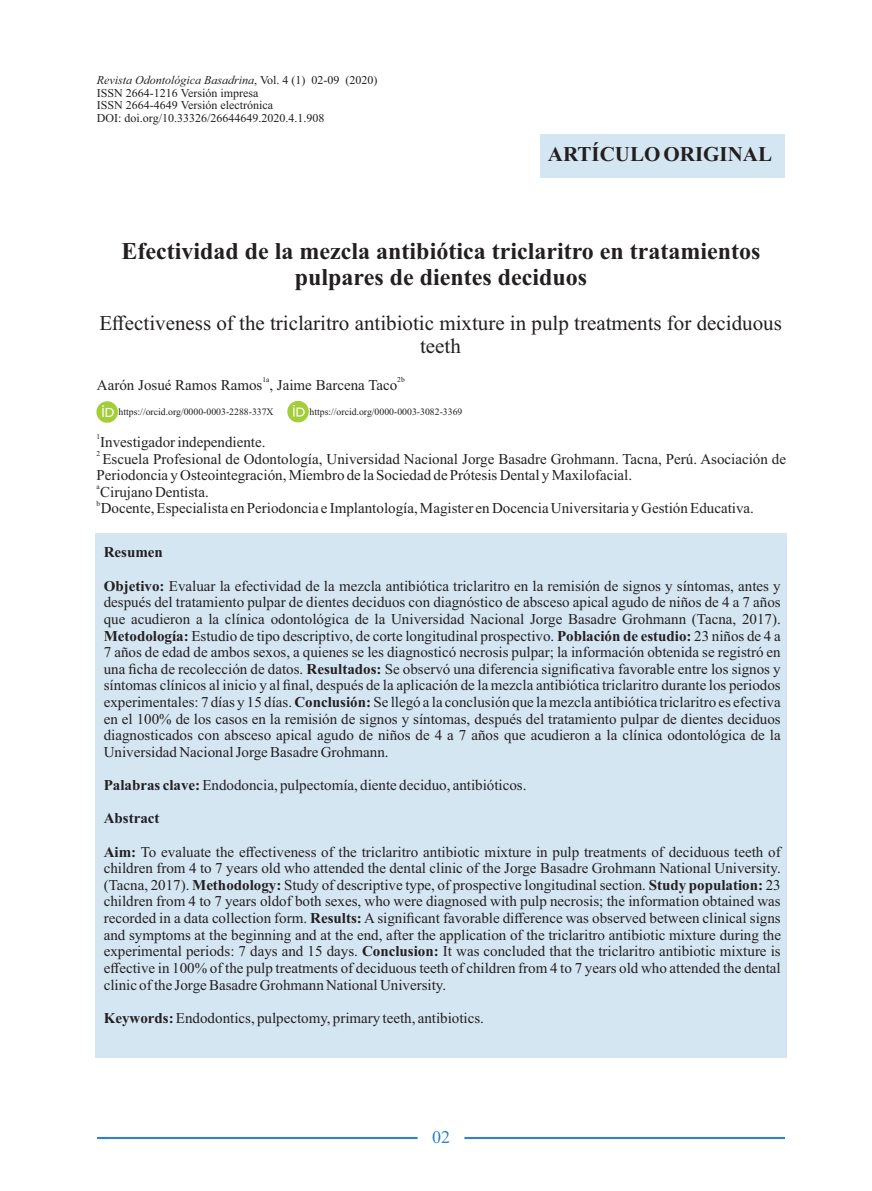
<style>
.page{position:relative;width:872px;height:1191px;background:#fff}
.page>*{position:absolute;margin:0;border:0;box-sizing:border-box;transform-origin:0 0}
.t1{font:700 24px/26.5px "Times New Roman";color:#231f20;text-align:center}
.t2{font:21px/23.2px "Times New Roman";color:#231f20;text-align:center}
.t3{font:700 21px "Times New Roman";color:#231f20}
.t4{font:18px "Times New Roman";color:#3082c4}
.t5{font:15px/16.6px "Times New Roman";color:#231f20;text-align:justify}
.t6{font:700 15px "Times New Roman";color:#231f20}
.t7{font:12px/12.6px "Times New Roman";color:#231f20}
.t8{font:9.75px "Times New Roman";color:#231f20}
.t9{font:7.5px "Times New Roman";color:#231f20}
.s1{font-style:italic}
.s2{font-weight:700}
</style>
<div class="page">
<div style="left:95px;top:533px;width:691px;height:525px;background:#d5e6f3"></div>
<div style="left:540px;top:134px;width:245px;height:44px;background:#d5e6f3"></div>
<hr style="left:97px;top:1137px;width:320px;height:2px;background:#3082c4">
<hr style="left:464px;top:1137px;width:321px;height:2px;background:#3082c4">
<svg style="left:96px;top:401px;width:22px;height:22px"></svg>
<svg style="left:287px;top:401px;width:22px;height:21px"></svg>
<p class="t7" style="left:97px;top:75px;width:282px"><span class="s1">Revista Odontológica Basadrina</span>, Vol. 4 (1) 02-09 (2020)<br>ISSN 2664-1216 Versión impresa<br>ISSN 2664-4649 Versión electrónica<br>DOI: doi.org/10.33326/26644649.2020.4.1.908</p>
<h2 class="t3" style="left:548px;top:147px;width:226px">ARTÍCULO ORIGINAL</h2>
<h1 class="t1" style="left:122px;top:240px;width:640px">Efectividad de la mezcla antibiótica triclaritro en tratamientos pulpares de dientes deciduos</h1>
<h2 class="t2" style="left:99px;top:313px;width:684px">Effectiveness of the triclaritro antibiotic mixture in pulp treatments for deciduous teeth</h2>
<p class="t9" style="left:262px;top:377px;width:9px">1a</p>
<p class="t9" style="left:397px;top:377px;width:9px">2b</p>
<p class="t5" style="left:97px;top:378px;width:302px">Aarón Josué Ramos Ramos , Jaime Barcena Taco</p>
<p class="t8" style="left:119px;top:408px;width:156px">https://orcid.org/0000-0003-2288-337X</p>
<p class="t8" style="left:309px;top:408px;width:154px">https://orcid.org/0000-0003-3082-3369</p>
<p class="t9" style="left:97px;top:434px;width:5px">1</p>
<p class="t5" style="left:100px;top:435px;width:167px">Investigador independiente.</p>
<p class="t9" style="left:96px;top:451px;width:5px">2</p>
<p class="t5" style="left:96px;top:451px;width:691px;text-indent:6px">Escuela Profesional de Odontología, Universidad Nacional Jorge Basadre Grohmann. Tacna, Perú. Asociación de<br>Periodoncia y Osteointegración, Miembro de la Sociedad de Prótesis Dental y Maxilofacial.</p>
<p class="t9" style="left:97px;top:484px;width:5px">a</p>
<p class="t5" style="left:100px;top:485px;width:110px">Cirujano Dentista.</p>
<p class="t9" style="left:97px;top:500px;width:5px">b</p>
<p class="t5" style="left:101px;top:501px;width:654px">Docente, Especialista en Periodoncia e Implantología, Magister en Docencia Universitaria y Gestión Educativa.</p>
<p class="t6" style="left:104px;top:547px;width:61px">Resumen</p>
<p class="t5" style="left:104px;top:579px;width:678px"><span class="s2">Objetivo:</span> Evaluar la efectividad de la mezcla antibiótica triclaritro en la remisión de signos y síntomas, antes y después del tratamiento pulpar de dientes deciduos con diagnóstico de absceso apical agudo de niños de 4 a 7 años que acudieron a la clínica odontológica de la Universidad Nacional Jorge Basadre Grohmann (Tacna, 2017).<br><span class="s2">Metodología:</span> Estudio de tipo descriptivo, de corte longitudinal prospectivo. <span class="s2">Población de estudio:</span> 23 niños de 4 a 7 años de edad de ambos sexos, a quienes se les diagnosticó necrosis pulpar; la información obtenida se registró en una ficha de recolección de datos. <span class="s2">Resultados:</span> Se observó una diferencia significativa favorable entre los signos y síntomas clínicos al inicio y al final, después de la aplicación de la mezcla antibiótica triclaritro durante los periodos experimentales: 7 días y 15 días. <span class="s2">Conclusión:</span>Se llegó a la conclusión que la mezcla antibiótica triclaritro es efectiva en el 100% de los casos en la remisión de signos y síntomas, después del tratamiento pulpar de dientes deciduos diagnosticados con absceso apical agudo de niños de 4 a 7 años que acudieron a la clínica odontológica de la Universidad Nacional Jorge Basadre Grohmann.</p>
<p class="t5" style="left:104px;top:778px;width:424px"><span class="s2">Palabras clave:</span>Endodoncia, pulpectomía, diente deciduo, antibióticos.</p>
<p class="t6" style="left:104px;top:813px;width:57px">Abstract</p>
<p class="t5" style="left:104px;top:844px;width:679px"><span class="s2">Aim:</span> To evaluate the effectiveness of the triclaritro antibiotic mixture in pulp treatments of deciduous teeth of children from 4 to 7 years old who attended the dental clinic of the Jorge Basadre Grohmann National University. (Tacna, 2017). <span class="s2">Methodology:</span> Study of descriptive type, of prospective longitudinal section. <span class="s2">Study population:</span> 23 children from 4 to 7 years oldof both sexes, who were diagnosed with pulp necrosis; the information obtained was recorded in a data collection form. <span class="s2">Results:</span> A significant favorable difference was observed between clinical signs and symptoms at the beginning and at the end, after the application of the triclaritro antibiotic mixture during the experimental periods: 7 days and 15 days. <span class="s2">Conclusion:</span> It was concluded that the triclaritro antibiotic mixture is effective in 100% of the pulp treatments of deciduous teeth of children from 4 to 7 years old who attended the dental clinic of the Jorge Basadre Grohmann National University.</p>
<p class="t5" style="left:104px;top:1010px;width:382px"><span class="s2">Keywords:</span>Endodontics, pulpectomy, primary teeth, antibiotics.</p>
<p class="t4" style="left:432px;top:1130px;width:19px">02</p>
</div>
